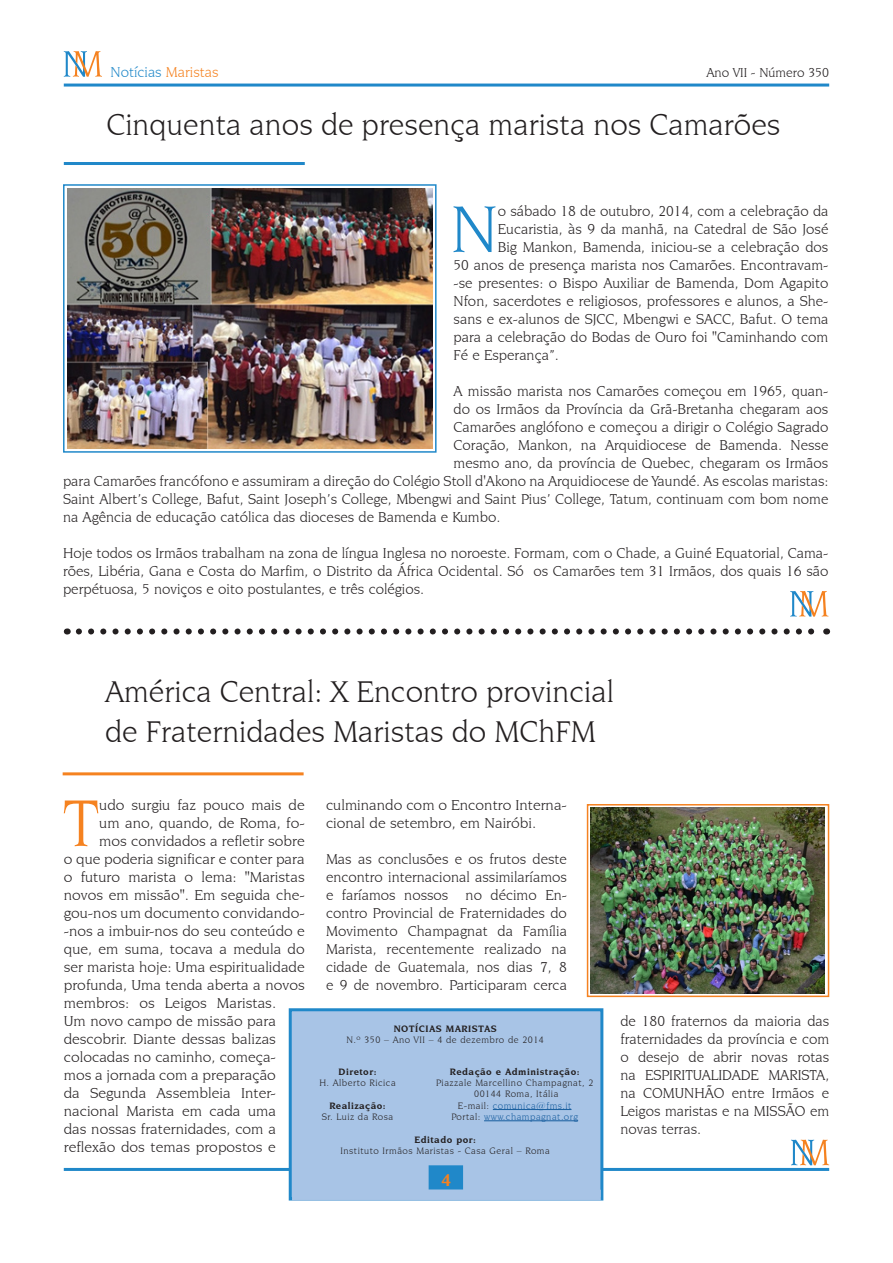
<style>
.page{position:relative;width:893px;height:1263px;background:#fff}
.page>*{position:absolute;margin:0;border:0;box-sizing:border-box;transform-origin:0 0}
.paragrafo4ComMaiuscu{font:70.2px "Novarese IT Cby BT";color:#f58220;scale:1.04 1}
.paragrafo4ComMaiuscu-2{font:70.2px "Novarese IT Cby BT";color:#2088c9}
.Sottotitolo{font:31.5px "Novarese IT Cby BT";color:#231f20}
.Normale{font:700 18px "Novarese IT Cby BT";color:#f58220}
.paragrafo4{font:15px/18px "Novarese IT Cby BT";color:#231f20;text-align:justify}
.paragrafo4ComMaiuscu-3{font:15px/18px "Novarese IT Cby BT";color:#231f20;scale:1.04 1}
.paragrafo4ComMaiuscu-4{font:15px "Novarese IT Cby BT";color:#231f20}
.Normale-2{font:15px "Novarese IT Cby BT";color:#2088c9}
.Normale-3{font:13.5px "Novarese IT Cby BT";color:#231f20}
.Normale-4{font:9.75px "Novarese IT Cby BT";letter-spacing:.05em;color:#231f20}
.Normale-5{font:700 9.75px "Novarese IT Cby BT";letter-spacing:.05em;color:#231f20}
.Normale-6{font:9.75px "Novarese IT Cby BT";letter-spacing:.05em;color:#175d9e}
.s1{color:#f58220}
.s2{color:#231f20}
</style>
<div class="page">
<hr style="left:64px;top:84px;width:765px;height:3px;background:#2088c9">
<svg style="left:64px;top:51px;width:38px;height:26px"></svg>
<svg style="left:791px;top:1140px;width:38px;height:25px"></svg>
<hr style="left:64px;top:162px;width:241px;height:3px;background:#2088c9">
<hr style="left:64px;top:1168px;width:765px;height:3px;background:#2088c9">
<div style="left:289px;top:1008px;width:314px;height:192px;background:#a8c4e6;border:3px solid #2088c9"></div>
<div style="left:429px;top:1165px;width:34px;height:25px;background:#2088c9;border:3px solid #2088c9"></div>
<div style="left:292px;top:1190px;width:309px;height:10px;background:#a8c4e6"></div>
<hr style="left:493px;top:1109px;width:78px;height:1px;background:#175d9e">
<hr style="left:484px;top:1120px;width:94px;height:1px;background:#175d9e">
<hr style="left:63px;top:772px;width:241px;height:3px;background:#f58220">
<svg style="left:79px;top:628px;width:736px;height:6px"></svg>
<img style="left:67px;top:188px;width:365px;height:261px">
<div style="left:63px;top:184px;width:374px;height:269px;border:2px solid #2088c9"></div>
<img style="left:591px;top:808px;width:234px;height:185px">
<div style="left:587px;top:804px;width:242px;height:193px;border:2px solid #f58220"></div>
<svg style="left:790px;top:591px;width:38px;height:26px"></svg>
<p class="Normale-2" style="left:111px;top:63px;width:110px">Notícias <span class="s1">Maristas</span></p>
<p class="Normale-3" style="left:706px;top:64px;width:124px">Ano VII - Número 350</p>
<p class="Sottotitolo" style="left:106px;top:106px;width:676px">Cinquenta anos de presença marista nos Camarões</p>
<p class="paragrafo4ComMaiuscu-2" style="left:451px;top:187px;width:49px">N</p>
<p class="paragrafo4ComMaiuscu-4" style="left:498px;top:202px;width:332px">o sábado 18 de outubro, 2014, com a celebração da</p>
<p class="paragrafo4ComMaiuscu-4" style="left:498px;top:220px;width:332px">Eucaristia, às 9 da manhã, na Catedral de São José</p>
<p class="paragrafo4ComMaiuscu-4" style="left:498px;top:238px;width:332px">Big Mankon, Bamenda, iniciou-se a celebração dos</p>
<p class="paragrafo4ComMaiuscu-4" style="left:454px;top:256px;width:376px">50 anos de presença marista nos Camarões. Encontravam-</p>
<p class="paragrafo4ComMaiuscu-4" style="left:454px;top:274px;width:376px">-se presentes: o Bispo Auxiliar de Bamenda, Dom Agapito</p>
<p class="paragrafo4ComMaiuscu-4" style="left:454px;top:292px;width:376px">Nfon, sacerdotes e religiosos, professores e alunos, a She-</p>
<p class="paragrafo4ComMaiuscu-4" style="left:454px;top:310px;width:376px">sans e ex-alunos de SJCC, Mbengwi e SACC, Bafut. O tema</p>
<p class="paragrafo4ComMaiuscu-4" style="left:454px;top:328px;width:376px">para a celebração do Bodas de Ouro foi "Caminhando com</p>
<p class="paragrafo4ComMaiuscu-4" style="left:454px;top:346px;width:107px">Fé e Esperança”.</p>
<p class="paragrafo4" style="left:454px;top:382px;width:376px">A missão marista nos Camarões começou em 1965, quan-</p>
<p class="paragrafo4" style="left:454px;top:400px;width:376px">do os Irmãos da Província da Grã-Bretanha chegaram aos</p>
<p class="paragrafo4" style="left:454px;top:418px;width:376px">Camarões anglófono e começou a dirigir o Colégio Sagrado</p>
<p class="paragrafo4" style="left:454px;top:436px;width:376px">Coração, Mankon, na Arquidiocese de Bamenda. Nesse</p>
<p class="paragrafo4" style="left:454px;top:454px;width:376px">mesmo ano, da província de Quebec, chegaram os Irmãos</p>
<p class="paragrafo4" style="left:63px;top:472px;width:767px">para Camarões francófono e assumiram a direção do Colégio Stoll d'Akono na Arquidiocese de Yaundé. As escolas maristas:</p>
<p class="paragrafo4" style="left:63px;top:490px;width:767px">Saint Albert’s College, Bafut, Saint Joseph’s College, Mbengwi and Saint Pius’ College, Tatum, continuam com bom nome</p>
<p class="paragrafo4" style="left:63px;top:508px;width:439px">na Agência de educação católica das dioceses de Bamenda e Kumbo.</p>
<p class="paragrafo4" style="left:63px;top:544px;width:767px">Hoje todos os Irmãos trabalham na zona de língua Inglesa no noroeste. Formam, com o Chade, a Guiné Equatorial, Cama&shy;rões, Libéria, Gana e Costa do Marfim, o Distrito da África Ocidental. Só os Camarões tem 31 Irmãos, dos quais 16 são perpétuosa, 5 noviços e oito postulantes, e três colégios.</p>
<p class="Sottotitolo" style="left:105px;top:673px;width:510px">América Central: X Encontro provincial</p>
<p class="Sottotitolo" style="left:105px;top:713px;width:492px">de Fraternidades Maristas do MChFM</p>
<p class="paragrafo4ComMaiuscu" style="left:63px;top:781px;width:37px">T</p>
<p class="paragrafo4ComMaiuscu-3" style="left:99px;top:796px;width:199px">udo surgiu faz pouco mais de</p>
<p class="paragrafo4ComMaiuscu-3" style="left:99px;top:814px;width:199px">um ano, quando, de Roma, fo-</p>
<p class="paragrafo4ComMaiuscu-3" style="left:99px;top:832px;width:199px">mos convidados a refletir sobre</p>
<p class="paragrafo4ComMaiuscu-3" style="left:64px;top:850px;width:233px">o que poderia significar e conter para</p>
<p class="paragrafo4ComMaiuscu-3" style="left:64px;top:868px;width:233px">o futuro marista o lema: "Maristas</p>
<p class="paragrafo4ComMaiuscu-3" style="left:64px;top:886px;width:233px">novos em missão". Em seguida che-</p>
<p class="paragrafo4ComMaiuscu-3" style="left:64px;top:904px;width:233px">gou-nos um documento convidando-</p>
<p class="paragrafo4ComMaiuscu-3" style="left:64px;top:922px;width:233px">-nos a imbuir-nos do seu conteúdo e</p>
<p class="paragrafo4ComMaiuscu-3" style="left:64px;top:940px;width:233px">que, em suma, tocava a medula do</p>
<p class="paragrafo4ComMaiuscu-3" style="left:64px;top:958px;width:233px">ser marista hoje: Uma espiritualidade</p>
<p class="paragrafo4ComMaiuscu-3" style="left:64px;top:976px;width:233px">profunda, Uma tenda aberta a novos</p>
<p class="paragrafo4ComMaiuscu-3" style="left:64px;top:994px;width:206px">membros: os Leigos Maristas.</p>
<p class="paragrafo4ComMaiuscu-3" style="left:64px;top:1012px;width:206px">Um novo campo de missão para</p>
<p class="paragrafo4ComMaiuscu-3" style="left:64px;top:1030px;width:206px">descobrir. Diante dessas balizas</p>
<p class="paragrafo4ComMaiuscu-3" style="left:64px;top:1048px;width:206px">colocadas no caminho, começa-</p>
<p class="paragrafo4ComMaiuscu-3" style="left:64px;top:1066px;width:206px">mos a jornada com a preparação</p>
<p class="paragrafo4ComMaiuscu-3" style="left:64px;top:1084px;width:206px">da Segunda Assembleia Inter-</p>
<p class="paragrafo4ComMaiuscu-3" style="left:64px;top:1102px;width:206px">nacional Marista em cada uma</p>
<p class="paragrafo4ComMaiuscu-3" style="left:64px;top:1120px;width:205px">das nossas fraternidades, com a</p>
<p class="paragrafo4ComMaiuscu-3" style="left:64px;top:1138px;width:205px">reflexão dos temas propostos e</p>
<p class="paragrafo4ComMaiuscu-3" style="left:326px;top:796px;width:233px">culminando com o Encontro Interna&shy;cional de setembro, em Nairóbi.</p>
<p class="paragrafo4" style="left:326px;top:850px;width:243px">Mas as conclusões e os frutos deste encontro internacional assimilaríamos e faríamos nossos no décimo En&shy;contro Provincial de Fraternidades do Movimento Champagnat da Família Marista, recentemente realizado na cidade de Guatemala, nos dias 7, 8 e 9 de novembro. Participaram cerca</p>
<p class="Normale-5" style="left:394px;top:1023px;width:104px">NOTÍCIAS MARISTAS</p>
<p class="Normale-4" style="left:346px;top:1034px;width:199px">N.º 350 – Ano VII – 4 de dezembro de 2014</p>
<p class="Normale-5" style="left:339px;top:1066px;width:39px">Diretor:</p>
<p class="Normale-4" style="left:319px;top:1077px;width:78px">H. Alberto Ricica</p>
<p class="Normale-5" style="left:329px;top:1099px;width:58px">Realização:</p>
<p class="Normale-4" style="left:322px;top:1111px;width:73px">Sr. Luiz da Rosa</p>
<p class="Normale-5" style="left:450px;top:1066px;width:131px">Redação e Administração:</p>
<p class="Normale-4" style="left:436px;top:1077px;width:159px">Piazzale Marcellino Champagnat, 2</p>
<p class="Normale-4" style="left:474px;top:1088px;width:86px">00144 Roma, Itália</p>
<p class="Normale-6" style="left:458px;top:1100px;width:115px"><span class="s2">E-mail:</span> comunica@fms.it</p>
<p class="Normale-6" style="left:451px;top:1111px;width:128px"><span class="s2">Portal:</span> www.champagnat.org</p>
<p class="Normale-5" style="left:414px;top:1133px;width:63px">Editado por:</p>
<p class="Normale-4" style="left:341px;top:1145px;width:211px">Instituto Irmãos Maristas - Casa Geral – Roma</p>
<p class="Normale" style="left:441px;top:1169px;width:12px">4</p>
<p class="paragrafo4" style="left:620px;top:1012px;width:210px">de 180 fraternos da maioria das fraternidades da província e com o desejo de abrir novas rotas na ESPIRITUALIDADE MARISTA, na COMUNHÃO entre Irmãos e Leigos maristas e na MISSÃO em novas terras.</p>
</div>
